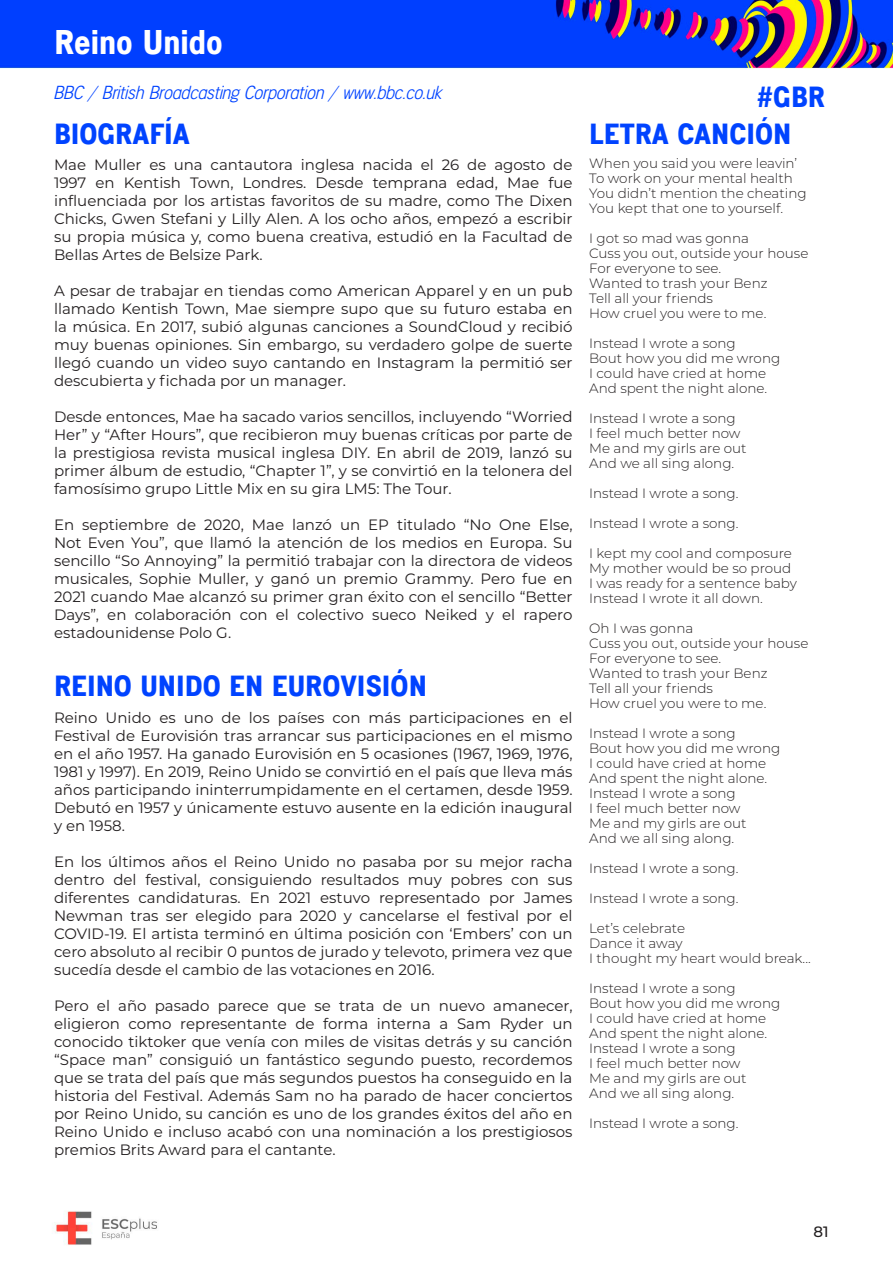
<style>
.page{position:relative;width:893px;height:1263px;background:#fff}
.page>*{position:absolute;margin:0;border:0;box-sizing:border-box;transform-origin:0 0}
.t1{font:700 30px "Penny Lane";color:#fff}
.t2{font:700 25.5px "Penny Lane";color:#0043ff}
.t3{font:italic 16.5px "Penny Lane";color:#0043ff}
.t4{font:15px/18px "Montserrat";color:#231f20;text-align:justify}
.t5{font:500 15px "Montserrat";color:#231f20}
.t6{font:300 13.5px/15px "Montserrat";color:#231f20}
</style>
<div class="page">
<img style="left:0;top:0;width:893px;height:1245px">
<h1 class="t1" style="left:54px;top:18px;width:170px">Reino Unido</h1>
<p class="t3" style="left:54px;top:80px;width:390px">BBC / British Broadcasting Corporation / www.bbc.co.uk</p>
<h2 class="t2" style="left:757px;top:76px;width:70px">#GBR</h2>
<h2 class="t2" style="left:54px;top:113px;width:138px">BIOGRAFÍA</h2>
<p class="t4" style="left:54px;top:155px;width:520px">Mae Muller es una cantautora inglesa nacida el 26 de agosto de 1997 en Kentish Town, Londres. Desde temprana edad, Mae fue influenciada por los artistas favoritos de su madre, como The Dixen Chicks, Gwen Stefani y Lilly Alen. A los ocho años, empezó a escribir su propia música y, como buena creativa, estudió en la Facultad de Bellas Artes de Belsize Park.</p>
<p class="t4" style="left:54px;top:281px;width:520px">A pesar de trabajar en tiendas como American Apparel y en un pub llamado Kentish Town, Mae siempre supo que su futuro estaba en la música. En 2017, subió algunas canciones a SoundCloud y recibió muy buenas opiniones. Sin embargo, su verdadero golpe de suerte llegó cuando un video suyo cantando en Instagram la permitió ser descubierta y fichada por un manager.</p>
<p class="t4" style="left:54px;top:407px;width:520px">Desde entonces, Mae ha sacado varios sencillos, incluyendo “Worried Her” y “After Hours”, que recibieron muy buenas críticas por parte de la prestigiosa revista musical inglesa DIY. En abril de 2019, lanzó su primer álbum de estudio, “Chapter 1”, y se convirtió en la telonera del famosísimo grupo Little Mix en su gira LM5: The Tour.</p>
<p class="t4" style="left:54px;top:515px;width:520px">En septiembre de 2020, Mae lanzó un EP titulado “No One Else, Not Even You”, que llamó la atención de los medios en Europa. Su sencillo “So Annoying” la permitió trabajar con la directora de videos musicales, Sophie Muller, y ganó un premio Grammy. Pero fue en 2021 cuando Mae alcanzó su primer gran éxito con el sencillo “Better Days”, en colaboración con el colectivo sueco Neiked y el rapero estadounidense Polo G.</p>
<h2 class="t2" style="left:54px;top:666px;width:374px">REINO UNIDO EN EUROVISIÓN</h2>
<p class="t4" style="left:54px;top:708px;width:520px">Reino Unido es uno de los países con más participaciones en el Festival de Eurovisión tras arrancar sus participaciones en el mismo en el año 1957. Ha ganado Eurovisión en 5 ocasiones (1967, 1969, 1976, 1981 y 1997). En 2019, Reino Unido se convirtió en el país que lleva más años participando ininterrumpidamente en el certamen, desde 1959.<br>Debutó en 1957 y únicamente estuvo ausente en la edición inaugural y en 1958.</p>
<p class="t4" style="left:54px;top:852px;width:520px">En los últimos años el Reino Unido no pasaba por su mejor racha dentro del festival, consiguiendo resultados muy pobres con sus diferentes candidaturas. En 2021 estuvo representado por James Newman tras ser elegido para 2020 y cancelarse el festival por el COVID-19. El artista terminó en última posición con ‘Embers’ con un cero absoluto al recibir 0 puntos de jurado y televoto, primera vez que sucedía desde el cambio de las votaciones en 2016.</p>
<p class="t4" style="left:54px;top:996px;width:520px">Pero el año pasado parece que se trata de un nuevo amanecer, eligieron como representante de forma interna a Sam Ryder un conocido tiktoker que venía con miles de visitas detrás y su canción “Space man” consiguió un fantástico segundo puesto, recordemos que se trata del país que más segundos puestos ha conseguido en la historia del Festival. Además Sam no ha parado de hacer conciertos por Reino Unido, su canción es uno de los grandes éxitos del año en Reino Unido e incluso acabó con una nominación a los prestigiosos premios Brits Award para el cantante.</p>
<h2 class="t2" style="left:589px;top:113px;width:204px">LETRA CANCIÓN</h2>
<p class="t6" style="left:589px;top:156px;width:219px">When you said you were leavin’<br>To work on your mental health<br>You didn’t mention the cheating<br>You kept that one to yourself.</p>
<p class="t6" style="left:589px;top:231px;width:221px">I got so mad was gonna<br>Cuss you out, outside your house<br>For everyone to see.<br>Wanted to trash your Benz<br>Tell all your friends<br>How cruel you were to me.</p>
<p class="t6" style="left:589px;top:336px;width:193px">Instead I wrote a song<br>Bout how you did me wrong<br>I could have cried at home<br>And spent the night alone.</p>
<p class="t6" style="left:589px;top:411px;width:159px">Instead I wrote a song<br>I feel much better now<br>Me and my girls are out<br>And we all sing along.</p>
<p class="t6" style="left:589px;top:486px;width:151px">Instead I wrote a song.</p>
<p class="t6" style="left:589px;top:516px;width:151px">Instead I wrote a song.</p>
<p class="t6" style="left:589px;top:546px;width:209px">I kept my cool and composure<br>My mother would be so proud<br>I was ready for a sentence baby<br>Instead I wrote it all down.</p>
<p class="t6" style="left:589px;top:621px;width:221px">Oh I was gonna<br>Cuss you out, outside your house<br>For everyone to see.<br>Wanted to trash your Benz<br>Tell all your friends<br>How cruel you were to me.</p>
<p class="t6" style="left:589px;top:726px;width:193px">Instead I wrote a song<br>Bout how you did me wrong<br>I could have cried at home<br>And spent the night alone.<br>Instead I wrote a song<br>I feel much better now<br>Me and my girls are out<br>And we all sing along.</p>
<p class="t6" style="left:589px;top:861px;width:151px">Instead I wrote a song.</p>
<p class="t6" style="left:589px;top:891px;width:151px">Instead I wrote a song.</p>
<p class="t6" style="left:589px;top:921px;width:223px">Let’s celebrate<br>Dance it away<br>I thought my heart would break...</p>
<p class="t6" style="left:589px;top:981px;width:193px">Instead I wrote a song<br>Bout how you did me wrong<br>I could have cried at home<br>And spent the night alone.<br>Instead I wrote a song<br>I feel much better now<br>Me and my girls are out<br>And we all sing along.</p>
<p class="t6" style="left:589px;top:1116px;width:151px">Instead I wrote a song.</p>
<p class="t5" style="left:813px;top:1221px;width:17px">81</p>
</div>
